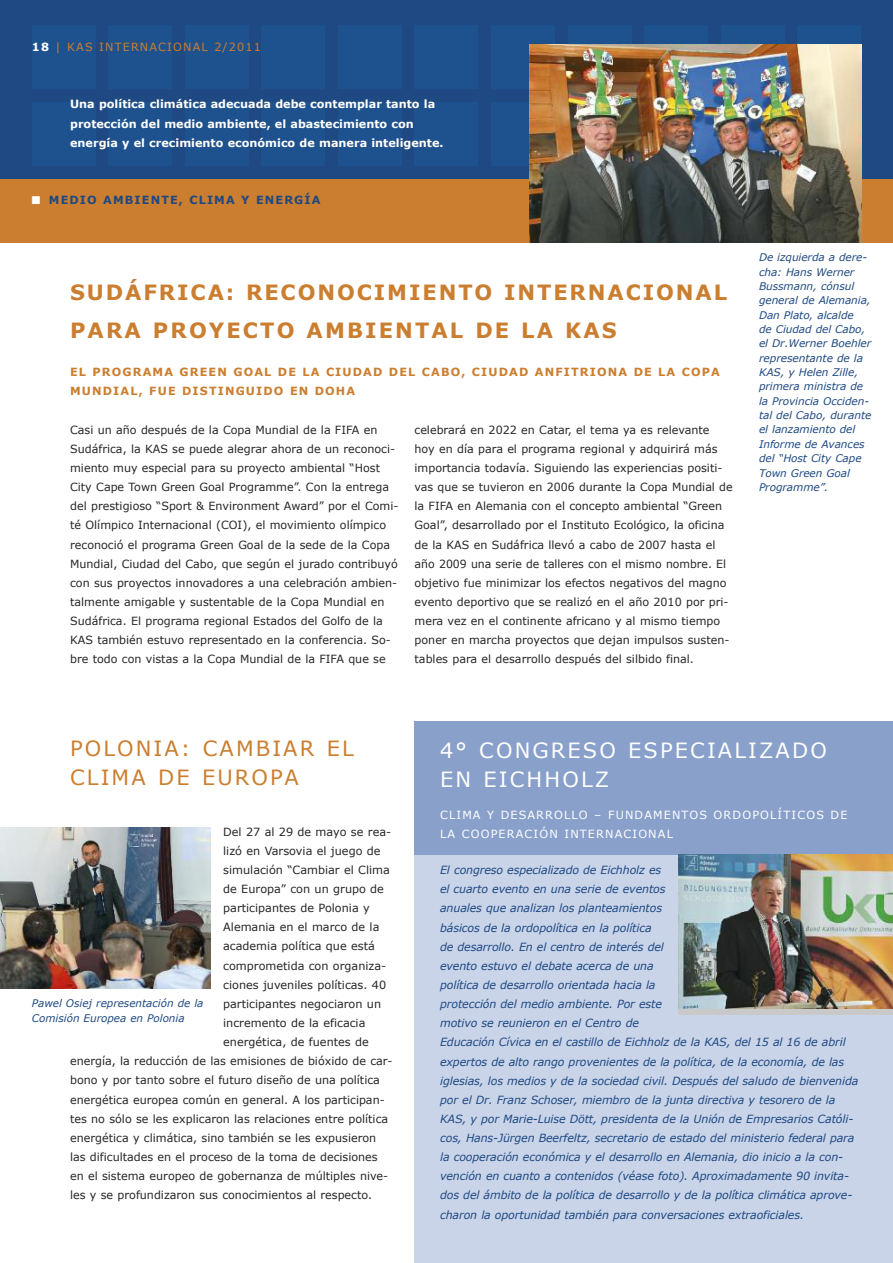
<style>
.page{position:relative;width:893px;height:1263px;background:#fff}
.page>*{position:absolute;margin:0;border:0;box-sizing:border-box;transform-origin:0 0}
.t1{font:700 21px/38.2px "Verdana";letter-spacing:.09em;color:#cb7e2f}
.t2{font:21px/28.7px "Verdana";letter-spacing:.1em;color:#fff}
.t3{font:21px/28.7px "Verdana";letter-spacing:.1em;color:#cb7e2f}
.t4{font:11.25px/19.2px "Verdana";color:#272627}
.t5{font:italic 11.25px/19.2px "Verdana";letter-spacing:-.01em;color:#1e4982}
.t6{font:700 11.25px/19.2px "Verdana";color:#fff}
.t7{font:700 11.25px/19.2px "Verdana";letter-spacing:.1em;color:#cb7e2f}
.t8{font:11.25px/19.2px "Verdana";letter-spacing:.1em;color:#fff}
.t9{font:700 11.25px "Verdana";letter-spacing:.1em;color:#1e4982}
.t10{font:11.25px "Verdana";letter-spacing:.1em;color:#cb7e2f}
.t11{font:italic 10.5px/14.4px "Verdana";letter-spacing:-.005em;color:#1e4982}
.s1{font-weight:700;color:#fff}
.s2{color:#fff}
</style>
<div class="page">
<div style="left:415px;top:829px;width:478px;height:434px;background:#c9d4e9"></div>
<div style="left:415px;top:721px;width:478px;height:134px;background:#89a0ca"></div>
<div style="left:0;top:0;width:893px;height:179px;background:#1e4982"></div>
<div style="left:185px;top:102px;width:64px;height:64px;background:#1d528e"></div>
<div style="left:185px;top:26px;width:64px;height:63px;background:#1d528e"></div>
<div style="left:261px;top:102px;width:64px;height:64px;background:#1d528e"></div>
<div style="left:261px;top:26px;width:64px;height:63px;background:#1d528e"></div>
<div style="left:338px;top:102px;width:64px;height:64px;background:#1d528e"></div>
<div style="left:338px;top:26px;width:64px;height:63px;background:#1d528e"></div>
<div style="left:415px;top:102px;width:63px;height:64px;background:#1d528e"></div>
<div style="left:415px;top:26px;width:63px;height:63px;background:#1d528e"></div>
<div style="left:491px;top:102px;width:64px;height:64px;background:#1d528e"></div>
<div style="left:491px;top:26px;width:64px;height:63px;background:#1d528e"></div>
<div style="left:568px;top:26px;width:63px;height:63px;background:#1d528e"></div>
<div style="left:32px;top:102px;width:64px;height:64px;background:#1d528e"></div>
<div style="left:32px;top:26px;width:64px;height:63px;background:#1d528e"></div>
<div style="left:108px;top:102px;width:64px;height:64px;background:#1d528e"></div>
<div style="left:108px;top:26px;width:64px;height:63px;background:#1d528e"></div>
<div style="left:644px;top:26px;width:64px;height:63px;background:#1d528e"></div>
<div style="left:721px;top:26px;width:63px;height:63px;background:#1d528e"></div>
<div style="left:797px;top:26px;width:64px;height:63px;background:#1d528e"></div>
<div style="left:0;top:179px;width:893px;height:63px;background:#cb7e2f"></div>
<img style="left:529px;top:45px;width:332px;height:197px">
<div style="left:679px;top:855px;width:214px;height:159px;background:#c9c9c9"></div>
<img style="left:679px;top:855px;width:214px;height:154px">
<img style="left:0;top:827px;width:210px;height:162px">
<p class="t10" style="left:32px;top:40px;width:230px"><span class="s1">18</span> | KAS INTERNACIONAL 2/2011</p>
<p class="t6" style="left:70px;top:94px;width:375px">Una política climática adecuada debe contemplar tanto la protección del medio ambiente, el abastecimiento con energía y el crecimiento económico de manera inteligente.</p>
<p class="t9" style="left:32px;top:193px;width:290px"><span class="s2">■</span> MEDIO AMBIENTE, CLIMA Y ENERGÍA</p>
<h1 class="t1" style="left:70px;top:272px;width:658px">SUDÁFRICA: RECONOCIMIENTO INTERNACIONAL<br>PARA PROYECTO AMBIENTAL DE LA KAS</h1>
<p class="t7" style="left:70px;top:362px;width:651px">EL PROGRAMA GREEN GOAL DE LA CIUDAD DEL CABO, CIUDAD ANFITRIONA DE LA COPA<br>MUNDIAL, FUE DISTINGUIDO EN DOHA</p>
<p class="t4" style="left:70px;top:420px;width:330px">Casi un año después de la Copa Mundial de la FIFA en Sudáfrica, la KAS se puede alegrar ahora de un reconoci&shy;miento muy especial para su proyecto ambiental “Host City Cape Town Green Goal Programme”. Con la entrega del prestigioso “Sport &amp; Environment Award” por el Comi&shy;té Olímpico Internacional (COI), el movimiento olímpico reconoció el programa Green Goal de la sede de la Copa Mundial, Ciudad del Cabo, que según el jurado contribuyó con sus proyectos innovadores a una celebración ambien&shy;talmente amigable y sustentable de la Copa Mundial en Sudáfrica. El programa regional Estados del Golfo de la KAS también estuvo representado en la conferencia. So&shy;bre todo con vistas a la Copa Mundial de la FIFA que se</p>
<p class="t4" style="left:415px;top:420px;width:320px">celebrará en 2022 en Catar, el tema ya es relevante<br>hoy en día para el programa regional y adquirirá más importancia todavía. Siguiendo las experiencias positi&shy;vas que se tuvieron en 2006 durante la Copa Mundial de la FIFA en Alemania con el concepto ambiental “Green Goal”, desarrollado por el Instituto Ecológico, la oficina de la KAS en Sudáfrica llevó a cabo de 2007 hasta el año 2009 una serie de talleres con el mismo nombre. El objetivo fue minimizar los efectos negativos del magno evento deportivo que se realizó en el año 2010 por pri&shy;mera vez en el continente africano y al mismo tiempo poner en marcha proyectos que dejan impulsos susten&shy;tables para el desarrollo después del silbido final.</p>
<p class="t11" style="left:759px;top:250px;width:114px">De izquierda a dere&shy;cha: Hans Werner<br>Bussmann, cónsul general de Alemania,<br>Dan Plato, alcalde<br>de Ciudad del Cabo, el Dr.Werner Boehler representante de la<br>KAS, y Helen Zille, primera ministra de la Provincia Occiden&shy;tal del Cabo, durante el lanzamiento del<br>Informe de Avances del “Host City Cape<br>Town Green Goal<br>Programme”.</p>
<h1 class="t3" style="left:70px;top:733px;width:285px">POLONIA: CAMbIAR EL<br>CLIMA DE EUROPA</h1>
<p class="t4" style="left:223px;top:821px;width:170px">Del 27 al 29 de mayo se rea-</p>
<p class="t4" style="left:223px;top:841px;width:159px">lizó en Varsovia el juego de</p>
<p class="t4" style="left:223px;top:860px;width:168px">simulación “Cambiar el Clima</p>
<p class="t4" style="left:223px;top:879px;width:162px">de Europa” con un grupo de</p>
<p class="t4" style="left:223px;top:898px;width:148px">participantes de Polonia y</p>
<p class="t4" style="left:223px;top:917px;width:158px">Alemania en el marco de la</p>
<p class="t4" style="left:223px;top:936px;width:153px">academia política que está</p>
<p class="t4" style="left:223px;top:955px;width:165px">comprometida con organiza-</p>
<p class="t4" style="left:223px;top:975px;width:165px">ciones juveniles políticas. 40</p>
<p class="t4" style="left:223px;top:994px;width:159px">participantes negociaron un</p>
<p class="t4" style="left:223px;top:1013px;width:144px">incremento de la eficacia</p>
<p class="t4" style="left:223px;top:1032px;width:147px">energética, de fuentes de</p>
<p class="t4" style="left:70px;top:1051px;width:324px">energía, la reducción de las emisiones de bióxido de car-</p>
<p class="t4" style="left:70px;top:1070px;width:311px">bono y por tanto sobre el futuro diseño de una política</p>
<p class="t4" style="left:70px;top:1089px;width:316px">energética europea común en general. A los participan-</p>
<p class="t4" style="left:70px;top:1108px;width:320px">tes no sólo se les explicaron las relaciones entre política</p>
<p class="t4" style="left:70px;top:1128px;width:308px">energética y climática, sino también se les expusieron</p>
<p class="t4" style="left:70px;top:1147px;width:309px">las dificultades en el proceso de la toma de decisiones</p>
<p class="t4" style="left:70px;top:1166px;width:320px">en el sistema europeo de gobernanza de múltiples nive-</p>
<p class="t4" style="left:70px;top:1185px;width:304px">les y se profundizaron sus conocimientos al respecto.</p>
<p class="t11" style="left:32px;top:996px;width:173px">Pawel Osiej representación de la<br>Comisión Europea en Polonia</p>
<h1 class="t2" style="left:440px;top:736px;width:388px">4° CONGRESO ESPECIALIZADO<br>EN EICHHOLZ</h1>
<p class="t8" style="left:440px;top:805px;width:409px">CLIMA Y DESARROLLO – FUNDAMENTOS ORDOPOLÍTICOS DE<br>LA COOPERACIÓN INTERNACIONAL</p>
<p class="t5" style="left:440px;top:860px;width:420px">El congreso especializado de Eichholz es<br>el cuarto evento en una serie de eventos<br>anuales que analizan los planteamientos<br>básicos de la ordopolítica en la política<br>de desarrollo. En el centro de interés del<br>evento estuvo el debate acerca de una<br>política de desarrollo orientada hacia la<br>protección del medio ambiente. Por este<br>motivo se reunieron en el Centro de<br>Educación Cívica en el castillo de Eichholz de la KAS, del 15 al 16 de abril expertos de alto rango provenientes de la política, de la economía, de las iglesias, los medios y de la sociedad civil. Después del saludo de bienvenida por el Dr. Franz Schoser, miembro de la junta directiva y tesorero de la KAS, y por Marie-Luise Dött, presidenta de la Unión de Empresarios Católi&shy;cos, Hans-Jürgen Beerfeltz, secretario de estado del ministerio federal para la cooperación económica y el desarrollo en Alemania, dio inicio a la con&shy;vención en cuanto a contenidos (véase foto). Aproximadamente 90 invita&shy;dos del ámbito de la política de desarrollo y de la política climática aprove&shy;charon la oportunidad también para conversaciones extraoficiales.</p>
</div>
